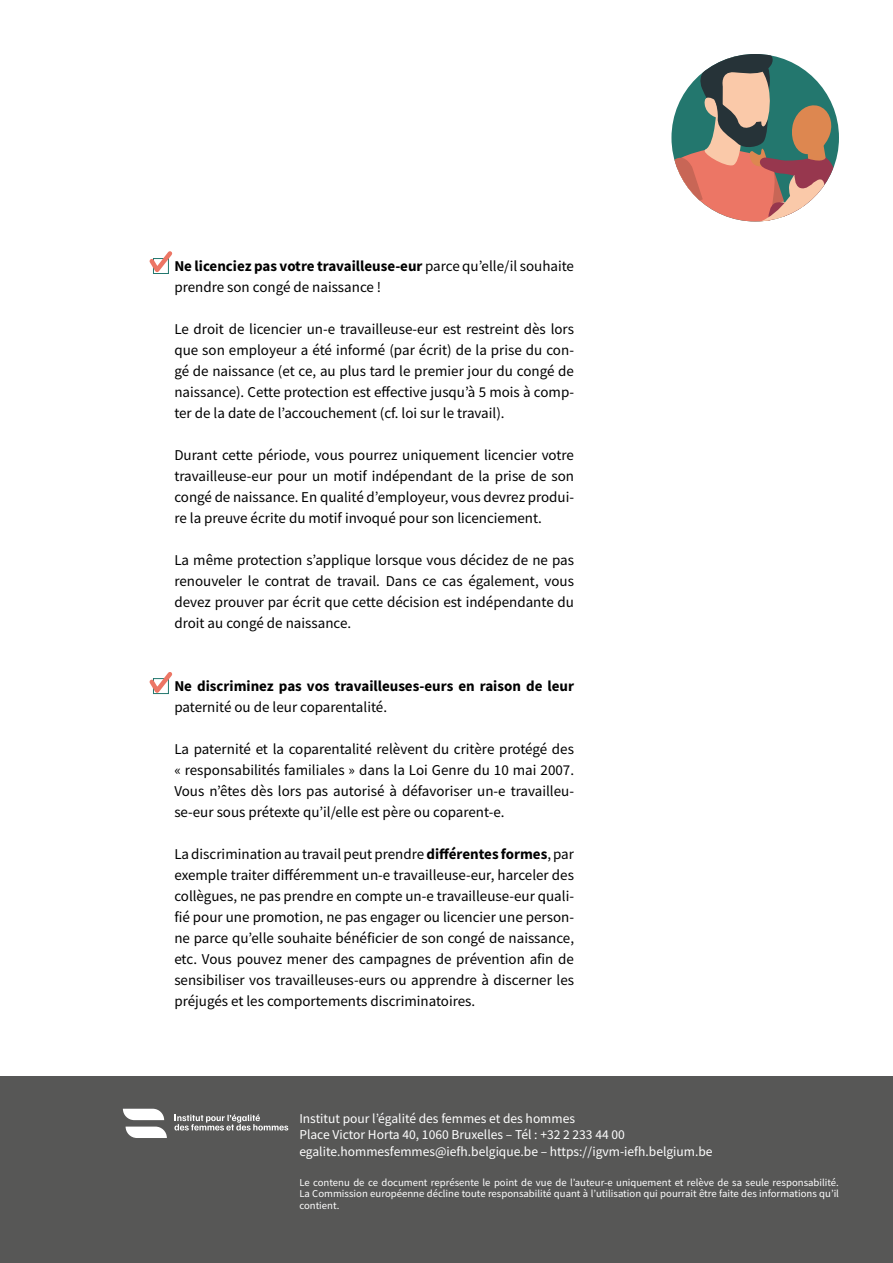
<style>
.page{position:relative;width:893px;height:1263px;background:#fff}
.page>*{position:absolute;margin:0;border:0;box-sizing:border-box;transform-origin:0 0}
.t1{font:15px/21px "Source Sans Pro";color:#000;text-align:justify}
.t2{font:700 15px "Source Sans Pro";color:#000}
.t3{font:13.5px/16.5px "Source Sans Pro";color:#fff}
.t4{font:10.5px/11.4px "Source Sans Pro";color:#fff;text-align:justify}
.s1{font-weight:700}
</style>
<div class="page">
<svg style="left:149px;top:672px;width:24px;height:23px"></svg>
<svg style="left:149px;top:251px;width:24px;height:23px"></svg>
<svg style="left:671px;top:54px;width:168px;height:167px"></svg>
<div style="left:0;top:1077px;width:893px;height:186px;background:#575756"></div>
<svg style="left:123px;top:1109px;width:41px;height:11px"></svg>
<svg style="left:126px;top:1126px;width:41px;height:12px"></svg>
<svg style="left:174px;top:1114px;width:114px;height:16px"></svg>
<p class="t1" style="left:174px;top:255px;width:401px"><span class="s1">Ne licenciez pas votre travailleuse-eur</span> parce qu’elle/il souhaite prendre son congé de naissance !</p>
<p class="t1" style="left:174px;top:318px;width:401px">Le droit de licencier un-e travailleuse-eur est restreint dès lors que son employeur a été informé (par écrit) de la prise du con&shy;gé de naissance (et ce, au plus tard le premier jour du congé de naissance). Cette protection est effective jusqu’à 5 mois à comp&shy;ter de la date de l’accouchement (cf. loi sur le travail).</p>
<p class="t1" style="left:174px;top:444px;width:401px">Durant cette période, vous pourrez uniquement licencier votre travailleuse-eur pour un motif indépendant de la prise de son congé de naissance. En qualité d’employeur, vous devrez produi&shy;re la preuve écrite du motif invoqué pour son licenciement.</p>
<p class="t1" style="left:174px;top:549px;width:401px">La même protection s’applique lorsque vous décidez de ne pas renouveler le contrat de travail. Dans ce cas également, vous devez prouver par écrit que cette décision est indépendante du droit au congé de naissance.</p>
<p class="t2" style="left:174px;top:676px;width:401px">Ne discriminez pas vos travailleuses-eurs en raison de leur</p>
<p class="t1" style="left:174px;top:696px;width:214px">paternité ou de leur coparentalité.</p>
<p class="t1" style="left:174px;top:738px;width:401px">La paternité et la coparentalité relèvent du critère protégé des « responsabilités familiales » dans la Loi Genre du 10 mai 2007.<br>Vous n’êtes dès lors pas autorisé à défavoriser un-e travailleu&shy;se-eur sous prétexte qu’il/elle est père ou coparent-e.</p>
<p class="t1" style="left:174px;top:843px;width:401px">La discrimination au travail peut prendre <span class="s1">différentes formes</span>, par exemple traiter différemment un-e travailleuse-eur, harceler des collègues, ne pas prendre en compte un-e travailleuse-eur quali&shy;fié pour une promotion, ne pas engager ou licencier une person&shy;ne parce qu’elle souhaite bénéficier de son congé de naissance, etc. Vous pouvez mener des campagnes de prévention afin de sensibiliser vos travailleuses-eurs ou apprendre à discerner les préjugés et les comportements discriminatoires.</p>
<p class="t3" style="left:299px;top:1110px;width:415px">Institut pour l’égalité des femmes et des hommes<br>Place Victor Horta 40, 1060 Bruxelles – Tél : +32 2 233 44 00 egalite.hommesfemmes@iefh.belgique.be – https://igvm-iefh.belgium.be</p>
<p class="t4" style="left:299px;top:1177px;width:541px">Le contenu de ce document représente le point de vue de l’auteur-e uniquement et relève de sa seule responsabilité.<br>La Commission européenne décline toute responsabilité quant à l’utilisation qui pourrait être faite des informations qu’il contient.</p>
</div>
